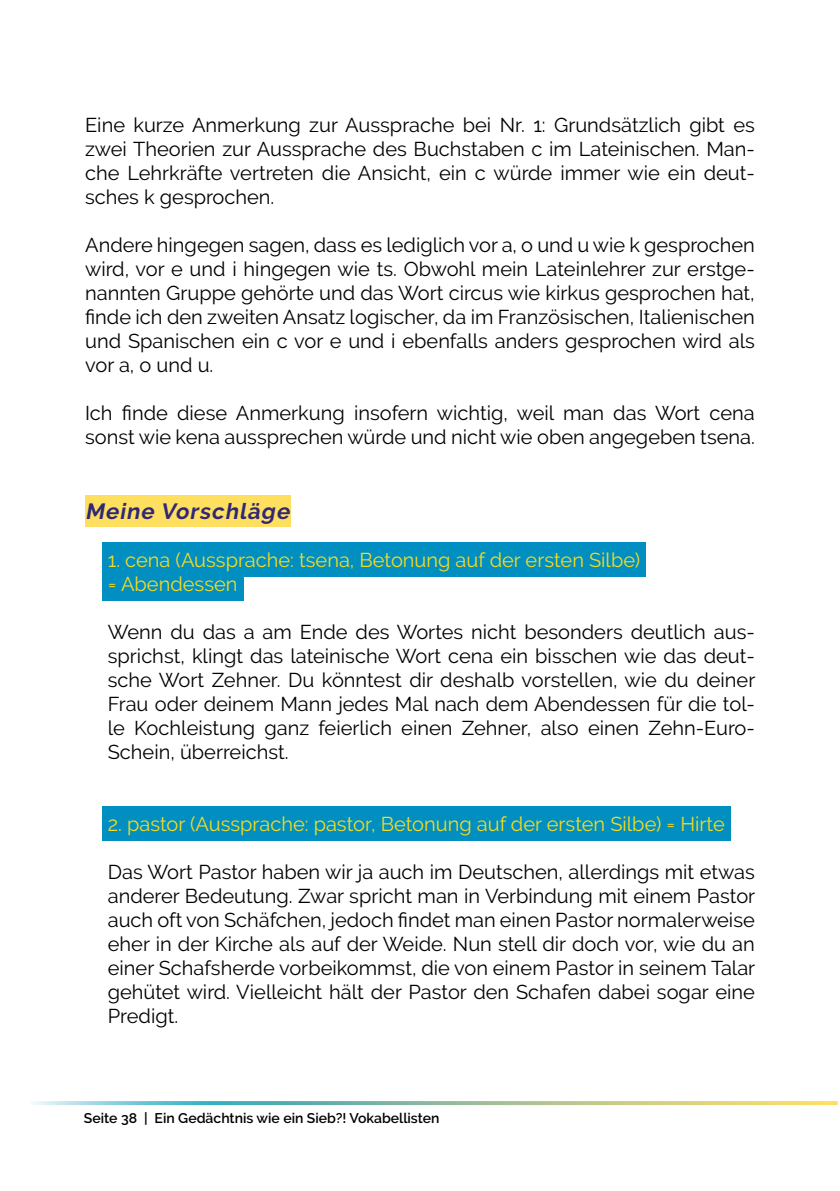
<style>
.page{position:relative;width:840px;height:1191px;background:#fff}
.page>*{position:absolute;margin:0;border:0;box-sizing:border-box;transform-origin:0 0}
.t1{font:italic 700 22px "Raleway";color:#302876}
.t2{font:20px/24px "Raleway";color:#000;text-align:justify}
.t3{font:20px/24px "Raleway";color:#f7da22}
.t4{font:600 14px "Raleway";color:#000}
</style>
<div class="page">
<svg style="left:33px;top:1101px;width:804px;height:4px;background:#a0c6a4"></svg>
<div style="left:85px;top:495px;width:206px;height:32px;background:#ffdf60"></div>
<div style="left:102px;top:542px;width:543px;height:35px;background:#008fc0"></div>
<div style="left:102px;top:566px;width:141px;height:35px;background:#008fc0"></div>
<div style="left:102px;top:806px;width:628px;height:35px;background:#008fc0"></div>
<p class="t2" style="left:85px;top:113px;width:670px">Eine kurze Anmerkung zur Aussprache bei Nr. 1: Grundsätzlich gibt es zwei Theorien zur Aussprache des Buchstaben c im Lateinischen. Man&shy;che Lehrkräfte vertreten die Ansicht, ein c würde immer wie ein deut&shy;sches k gesprochen.</p>
<p class="t2" style="left:85px;top:233px;width:671px">Andere hingegen sagen, dass es lediglich vor a, o und u wie k gesprochen wird, vor e und i hingegen wie ts. Obwohl mein Lateinlehrer zur erstge&shy;nannten Gruppe gehörte und das Wort circus wie kirkus gesprochen hat, finde ich den zweiten Ansatz logischer, da im Französischen, Italienischen und Spanischen ein c vor e und i ebenfalls anders gesprochen wird als vor a, o und u.</p>
<p class="t2" style="left:85px;top:401px;width:670px">Ich finde diese Anmerkung insofern wichtig, weil man das Wort cena sonst wie kena aussprechen würde und nicht wie oben angegeben tsena.</p>
<p class="t1" style="left:85px;top:498px;width:210px">Meine Vorschläge</p>
<p class="t3" style="left:108px;top:547px;width:533px">1. cena (Aussprache: tsena, Betonung auf der ersten Silbe) = Abendessen</p>
<p class="t2" style="left:108px;top:619px;width:648px">Wenn du das a am Ende des Wortes nicht besonders deutlich aus&shy;sprichst, klingt das lateinische Wort cena ein bisschen wie das deut&shy;sche Wort Zehner. Du könntest dir deshalb vorstellen, wie du deiner Frau oder deinem Mann jedes Mal nach dem Abendessen für die tol&shy;le Kochleistung ganz feierlich einen Zehner, also einen Zehn-Euro-Schein, überreichst.</p>
<p class="t3" style="left:108px;top:811px;width:618px">2. pastor (Aussprache: pastor, Betonung auf der ersten Silbe) = Hirte</p>
<p class="t2" style="left:108px;top:859px;width:648px">Das Wort Pastor haben wir ja auch im Deutschen, allerdings mit etwas anderer Bedeutung. Zwar spricht man in Verbindung mit einem Pastor auch oft von Schäfchen, jedoch findet man einen Pastor normalerweise eher in der Kirche als auf der Weide. Nun stell dir doch vor, wie du an einer Schafsherde vorbeikommst, die von einem Pastor in seinem Talar gehütet wird. Vielleicht hält der Pastor den Schafen dabei sogar eine Predigt.</p>
<p class="t4" style="left:84px;top:1110px;width:357px">Seite 38 | Ein Gedächtnis wie ein Sieb?! Vokabellisten</p>
</div>
